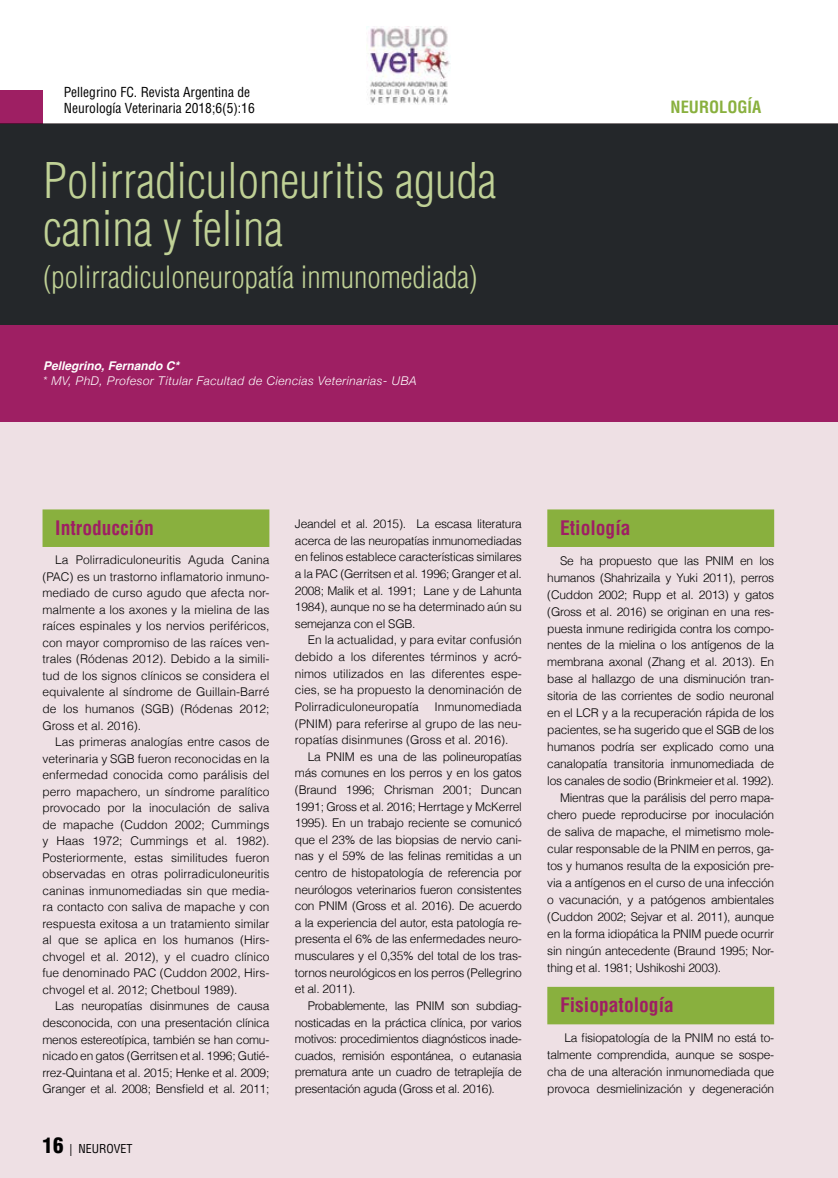
<style>
.page{position:relative;width:838px;height:1178px;background:#fff}
.page>*{position:absolute;margin:0;border:0;box-sizing:border-box;transform-origin:0 0}
.t1{font:300 condensed 48px/48px "Helvetica";color:#c0d196}
.t2{font:300 condensed 30px "Helvetica";color:#c0d196}
.t3{font:700 condensed 19.5px "Helvetica";color:#9e1f63}
.t4{font:700 condensed 16.5px "Helvetica";color:#89b03e}
.t5{font:condensed 13.5px/16.2px "Helvetica";color:#000}
.t6{font:300 12px/16.6px "Helvetica";letter-spacing:-.02em;color:#000;text-align:justify}
.t7{font:italic 300 12px "Helvetica Neue";letter-spacing:.04em;color:#fff}
.t8{font:italic 700 12px "Helvetica";color:#fff}
.t9{font:condensed 12px "Helvetica";color:#000}
.s1{font-weight:900;font-size:21px}
</style>
<div class="page">
<div style="left:0;top:124px;width:838px;height:1054px;background:#eee0e4"></div>
<div style="left:0;top:90px;width:43px;height:34px;background:#9e1f63"></div>
<img style="left:366px;top:26px;width:84px;height:78px">
<div style="left:0;top:324px;width:838px;height:98px;background:#9e1f63"></div>
<div style="left:0;top:124px;width:838px;height:200px;background:#24272a"></div>
<div style="left:43px;top:509px;width:226px;height:38px;background:#89b03e"></div>
<div style="left:547px;top:509px;width:227px;height:38px;background:#89b03e"></div>
<div style="left:547px;top:987px;width:227px;height:37px;background:#89b03e"></div>
<p class="t5" style="left:64px;top:84px;width:192px">Pellegrino FC. Revista Argentina de<br>Neurología Veterinaria 2018;6(5):16</p>
<h1 class="t1" style="left:43px;top:157px;width:455px">Polirradiculoneuritis aguda canina y felina</h1>
<h2 class="t2" style="left:43px;top:259px;width:436px">(polirradiculoneuropatía inmunomediada)</h2>
<p class="t8" style="left:43px;top:356px;width:138px">Pellegrino, Fernando C*</p>
<p class="t7" style="left:43px;top:371px;width:375px">* MV, PhD, Profesor Titular Facultad de Ciencias Veterinarias- UBA</p>
<h3 class="t4" style="left:670px;top:97px;width:92px">NEUROLOGÍA</h3>
<h3 class="t3" style="left:55px;top:516px;width:100px">Introducción</h3>
<p class="t6" style="left:43px;top:551px;width:228px;text-indent:13px">La Polirradiculoneuritis Aguda Canina (PAC) es un trastorno inflamatorio inmuno&shy;mediado de curso agudo que afecta nor&shy;malmente a los axones y la mielina de las raíces espinales y los nervios periféricos, con mayor compromiso de las raíces ven&shy;trales (Ródenas 2012). Debido a la simili&shy;tud de los signos clínicos se considera el equivalente al síndrome de Guillain-Barré de los humanos (SGB) (Ródenas 2012; Gross et al. 2016).</p>
<p class="t6" style="left:43px;top:733px;width:228px;text-indent:13px">Las primeras analogías entre casos de veterinaria y SGB fueron reconocidas en la enfermedad conocida como parálisis del perro mapachero, un síndrome paralítico provocado por la inoculación de saliva de mapache (Cuddon 2002; Cummings y Haas 1972; Cummings et al. 1982).<br>Posteriormente, estas similitudes fueron observadas en otras polirradiculoneuritis caninas inmunomediadas sin que media&shy;ra contacto con saliva de mapache y con respuesta exitosa a un tratamiento similar al que se aplica en los humanos (Hirs&shy;chvogel et al. 2012), y el cuadro clínico fue denominado PAC (Cuddon 2002, Hirs&shy;chvogel et al. 2012; Chetboul 1989).</p>
<p class="t6" style="left:43px;top:997px;width:228px;text-indent:13px">Las neuropatías disinmunes de causa desconocida, con una presentación clínica menos estereotípica, también se han comu&shy;nicado en gatos (Gerritsen et al. 1996; Gutié&shy;rrez-Quintana et al. 2015; Henke et al. 2009; Granger et al. 2008; Bensfield et al. 2011;</p>
<p class="t9" style="left:43px;top:1141px;width:92px"><span class="s1">16</span> | NEUROVET</p>
<p class="t6" style="left:295px;top:515px;width:228px">Jeandel et al. 2015). La escasa literatura acerca de las neuropatías inmunomediadas en felinos establece características similares a la PAC (Gerritsen et al. 1996; Granger et al.<br>2008; Malik et al. 1991; Lane y de Lahunta 1984), aunque no se ha determinado aún su semejanza con el SGB.</p>
<p class="t6" style="left:295px;top:631px;width:228px;text-indent:13px">En la actualidad, y para evitar confusión debido a los diferentes términos y acró&shy;nimos utilizados en las diferentes espe&shy;cies, se ha propuesto la denominación de Polirradiculoneuropatía</p>
<p class="t6" style="left:295px;top:698px;width:228px;text-indent:139px">Inmunomediada (PNIM) para referirse al grupo de las neu&shy;ropatías disinmunes (Gross et al. 2016).</p>
<p class="t6" style="left:295px;top:747px;width:228px;text-indent:13px">La PNIM es una de las polineuropatías más comunes en los perros y en los gatos (Braund 1996; Chrisman 2001; Duncan 1991; Gross et al. 2016; Herrtage y McKerrel 1995). En un trabajo reciente se comunicó que el 23% de las biopsias de nervio cani&shy;nas y el 59% de las felinas remitidas a un centro de histopatología de referencia por neurólogos veterinarios fueron consistentes con PNIM (Gross et al. 2016). De acuerdo a la experiencia del autor, esta patología re&shy;presenta el 6% de las enfermedades neuro&shy;musculares y el 0,35% del total de los tras&shy;tornos neurológicos en los perros (Pellegrino et al. 2011).</p>
<p class="t6" style="left:295px;top:997px;width:228px;text-indent:13px">Probablemente, las PNIM son subdiag&shy;nosticadas en la práctica clínica, por varios motivos: procedimientos diagnósticos inade&shy;cuados, remisión espontánea, o eutanasia prematura ante un cuadro de tetraplejía de presentación aguda (Gross et al. 2016).</p>
<h3 class="t3" style="left:560px;top:516px;width:72px">Etiología</h3>
<p class="t6" style="left:560px;top:551px;width:216px">Se ha propuesto que las PNIM en los</p>
<p class="t6" style="left:547px;top:568px;width:228px">humanos (Shahrizaila y Yuki 2011), perros</p>
<p class="t6" style="left:547px;top:585px;width:228px">(Cuddon 2002; Rupp et al. 2013) y gatos</p>
<p class="t6" style="left:547px;top:602px;width:228px">(Gross et al. 2016) se originan en una res-</p>
<p class="t6" style="left:547px;top:619px;width:228px">puesta inmune redirigida contra los compo-</p>
<p class="t6" style="left:547px;top:636px;width:228px">nentes de la mielina o los antígenos de la</p>
<p class="t6" style="left:547px;top:653px;width:228px">membrana axonal (Zhang et al. 2013). En</p>
<p class="t6" style="left:547px;top:670px;width:228px">base al hallazgo de una disminución tran-</p>
<p class="t6" style="left:547px;top:687px;width:228px">sitoria de las corrientes de sodio neuronal</p>
<p class="t6" style="left:547px;top:704px;width:228px">en el LCR y a la recuperación rápida de los</p>
<p class="t6" style="left:547px;top:721px;width:228px">pacientes, se ha sugerido que el SGB de los</p>
<p class="t6" style="left:547px;top:738px;width:228px">humanos podría ser explicado como una</p>
<p class="t6" style="left:547px;top:755px;width:228px">canalopatía transitoria inmunomediada de</p>
<p class="t6" style="left:547px;top:772px;width:228px">los canales de sodio (Brinkmeier et al. 1992).</p>
<p class="t6" style="left:560px;top:789px;width:216px">Mientras que la parálisis del perro mapa-</p>
<p class="t6" style="left:547px;top:806px;width:228px">chero puede reproducirse por inoculación</p>
<p class="t6" style="left:547px;top:823px;width:228px">de saliva de mapache, el mimetismo mole-</p>
<p class="t6" style="left:547px;top:840px;width:228px">cular responsable de la PNIM en perros, ga-</p>
<p class="t6" style="left:547px;top:857px;width:228px">tos y humanos resulta de la exposición pre-</p>
<p class="t6" style="left:547px;top:874px;width:228px">via a antígenos en el curso de una infección</p>
<p class="t6" style="left:547px;top:891px;width:228px">o vacunación, y a patógenos ambientales</p>
<p class="t6" style="left:547px;top:908px;width:228px">(Cuddon 2002; Sejvar et al. 2011), aunque</p>
<p class="t6" style="left:547px;top:924px;width:228px">en la forma idiopática la PNIM puede ocurrir</p>
<p class="t6" style="left:547px;top:941px;width:228px">sin ningún antecedente (Braund 1995; Nor-</p>
<p class="t6" style="left:547px;top:958px;width:175px">thing et al. 1981; Ushikoshi 2003).</p>
<h3 class="t3" style="left:560px;top:993px;width:115px">Fisiopatología</h3>
<p class="t6" style="left:547px;top:1029px;width:228px;text-indent:17px">La fisiopatología de la PNIM no está to&shy;talmente comprendida, aunque se sospe&shy;cha de una alteración inmunomediada que provoca desmielinización y degeneración</p>
</div>
